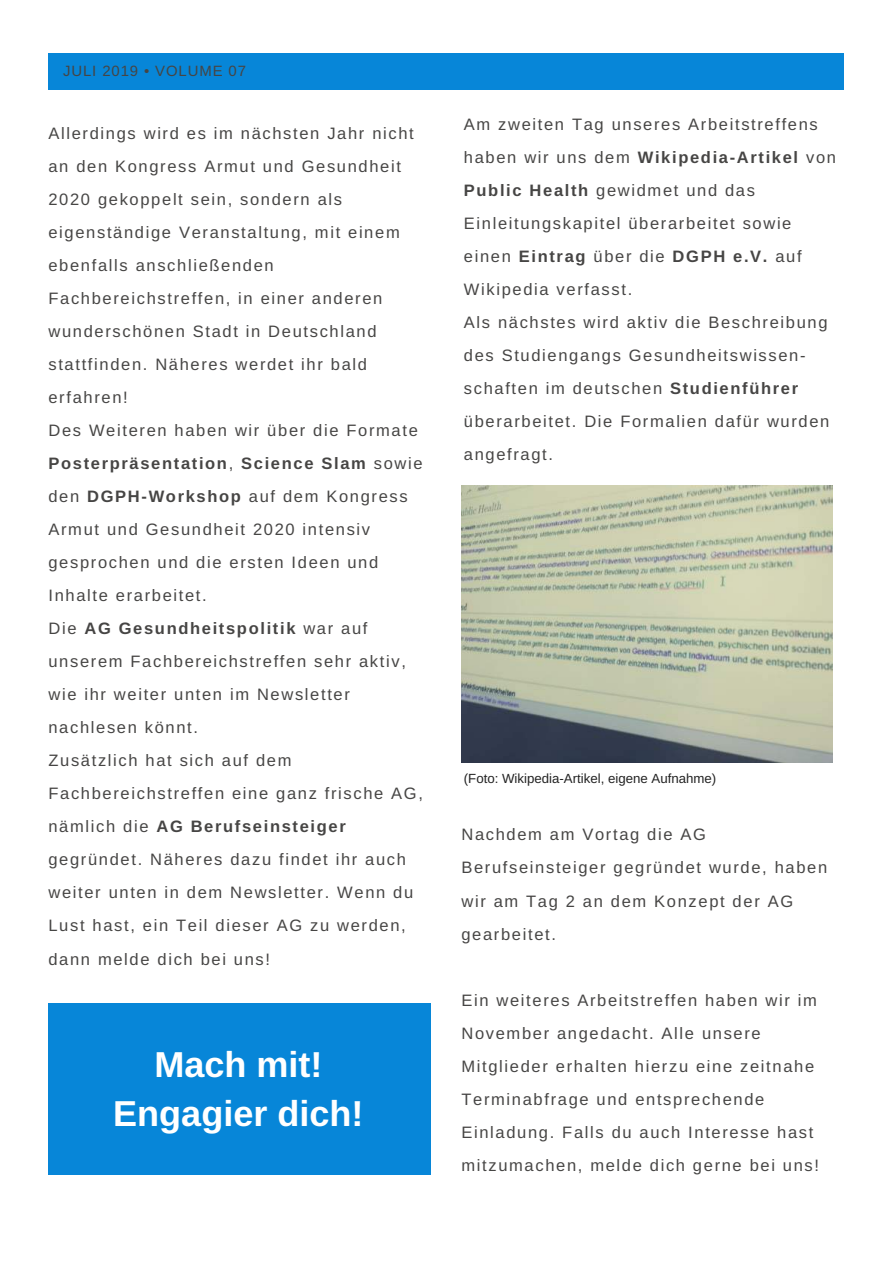
<style>
.page{position:relative;width:894px;height:1264px;background:#fff}
.page>*{position:absolute;margin:0;border:0;box-sizing:border-box;transform-origin:0 0}
.t1{font:700 36px/49.5px "Arimo";color:#fff;text-align:center}
.t2{font:16.5px/33px "Arimo";letter-spacing:.1em;color:#464544}
.t3{font:14.85px "Arimo";letter-spacing:.06em;color:#464544}
.t4{font:13.2px "Arimo";color:#222}
.s1{font-weight:700}
</style>
<div class="page">
<div style="left:48px;top:53px;width:795px;height:36px;background:#0786d8"></div>
<div style="left:48px;top:1003px;width:382px;height:171px;background:#0786d8"></div>
<img style="left:461px;top:485px;width:371px;height:277px">
<p class="t3" style="left:63px;top:63px;width:184px">JULI 2019 • VOLUME 07</p>
<p class="t2" style="left:48px;top:117px;width:376px">Allerdings wird es im nächsten Jahr nicht an den Kongress Armut und Gesundheit 2020 gekoppelt sein, sondern als eigenständige Veranstaltung, mit einem ebenfalls anschließenden Fachbereichstreffen, in einer anderen wunderschönen Stadt in Deutschland stattfinden. Näheres werdet ihr bald erfahren!<br>Des Weiteren haben wir über die Formate <span class="s1">Posterpräsentation</span>, <span class="s1">Science Slam</span> sowie den <span class="s1">DGPH-Workshop</span> auf dem Kongress Armut und Gesundheit 2020 intensiv gesprochen und die ersten Ideen und Inhalte erarbeitet.<br>Die <span class="s1">AG Gesundheitspolitik</span> war auf unserem Fachbereichstreffen sehr aktiv, wie ihr weiter unten im Newsletter nachlesen könnt.<br>Zusätzlich hat sich auf dem Fachbereichstreffen eine ganz frische AG, nämlich die <span class="s1">AG Berufseinsteiger </span>gegründet. Näheres dazu findet ihr auch weiter unten in dem Newsletter. Wenn du Lust hast, ein Teil dieser AG zu werden, dann melde dich bei uns!</p>
<h1 class="t1" style="left:113px;top:1039px;width:251px">Mach mit!<br>Engagier dich!</h1>
<p class="t2" style="left:464px;top:108px;width:373px">Am zweiten Tag unseres Arbeitstreffens haben wir uns dem <span class="s1">Wikipedia-Artikel</span> von <span class="s1">Public Health</span> gewidmet und das Einleitungskapitel überarbeitet sowie einen <span class="s1">Eintrag</span> über die <span class="s1">DGPH e.V.</span> auf Wikipedia verfasst.<br>Als nächstes wird aktiv die Beschreibung des Studiengangs Gesundheitswissen&shy;schaften im deutschen <span class="s1">Studienführer </span>überarbeitet. Die Formalien dafür wurden angefragt.</p>
<p class="t4" style="left:464px;top:771px;width:254px">(Foto: Wikipedia-Artikel, eigene Aufnahme)</p>
<p class="t2" style="left:461px;top:818px;width:367px">Nachdem am Vortag die AG<br>Berufseinsteiger gegründet wurde, haben wir am Tag 2 an dem Konzept der AG gearbeitet.</p>
<p class="t2" style="left:461px;top:983px;width:359px">Ein weiteres Arbeitstreffen haben wir im November angedacht. Alle unsere Mitglieder erhalten hierzu eine zeitnahe Terminabfrage und entsprechende Einladung. Falls du auch Interesse hast mitzumachen, melde dich gerne bei uns!</p>
</div>
